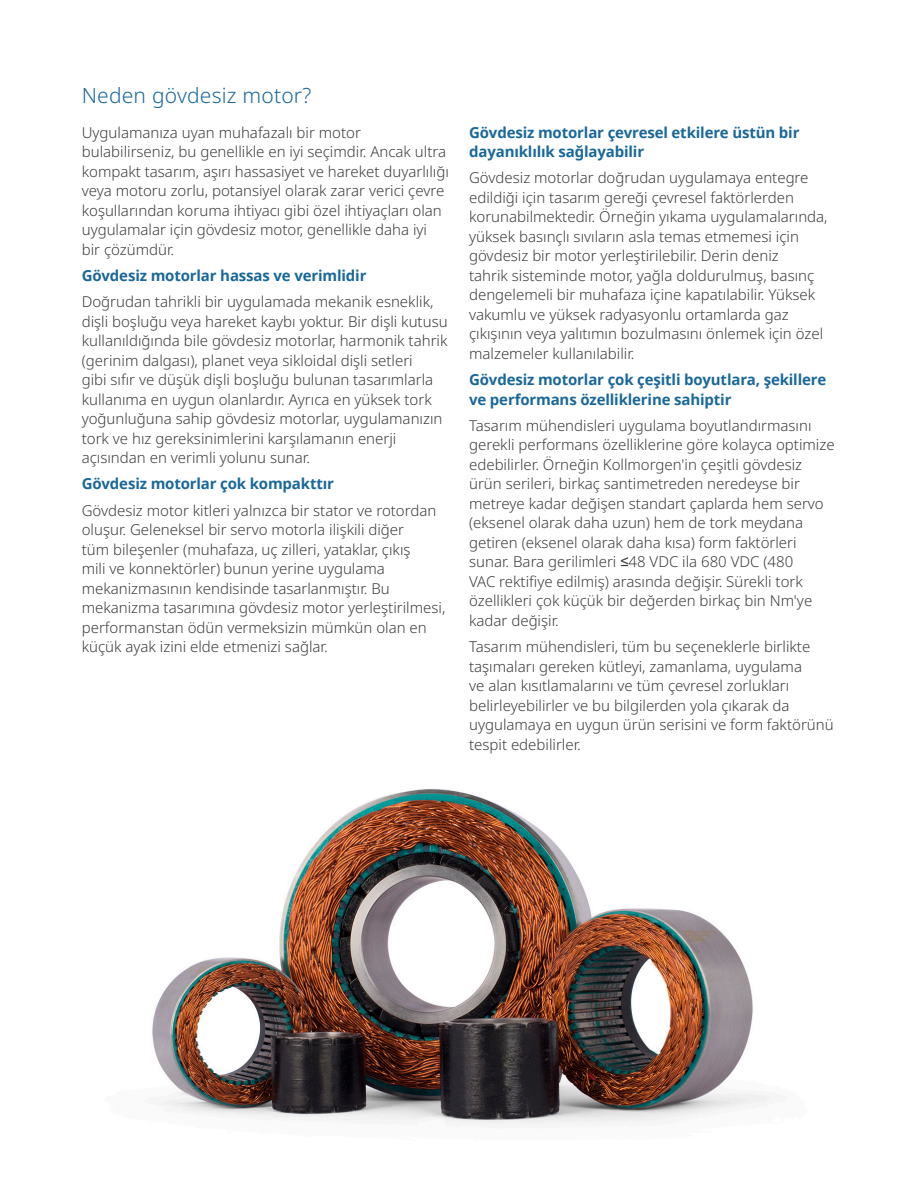
<style>
.page{position:relative;width:918px;height:1188px;background:#fff}
.page>*{position:absolute;margin:0;border:0;box-sizing:border-box;transform-origin:0 0}
.Title{font:300 21px "Noto Sans";letter-spacing:.01em;color:#1a6899}
.Body{font:300 15px/19.5px "Noto Sans";color:#3e3e3f}
.Body-2{font:700 15px/19.5px "Noto Sans";letter-spacing:-.01em;color:#1a6899}
.s1{font-family:"Arial";font-weight:400}
</style>
<div class="page">
<img style="left:152px;top:789px;width:619px;height:335px">
<p class="Title" style="left:82px;top:84px;width:231px">Neden gövdesiz motor?</p>
<p class="Body" style="left:82px;top:123px;width:369px">Uygulamanıza uyan muhafazalı bir motor bulabilirseniz, bu genellikle en iyi seçimdir. Ancak ultra kompakt tasarım, aşırı hassasiyet ve hareket duyarlılığı veya motoru zorlu, potansiyel olarak zarar verici çevre koşullarından koruma ihtiyacı gibi özel ihtiyaçları olan uygulamalar için gövdesiz motor, genellikle daha iyi bir çözümdür.</p>
<p class="Body-2" style="left:82px;top:266px;width:286px">Gövdesiz motorlar hassas ve verimlidir</p>
<p class="Body" style="left:82px;top:292px;width:367px">Doğrudan tahrikli bir uygulamada mekanik esneklik, dişli boşluğu veya hareket kaybı yoktur. Bir dişli kutusu kullanıldığında bile gövdesiz motorlar, harmonik tahrik (gerinim dalgası), planet veya sikloidal dişli setleri<br>gibi sıfır ve düşük dişli boşluğu bulunan tasarımlarla kullanıma en uygun olanlardır. Ayrıca en yüksek tork yoğunluğuna sahip gövdesiz motorlar, uygulamanızın tork ve hız gereksinimlerini karşılamanın enerji açısından en verimli yolunu sunar.</p>
<p class="Body-2" style="left:82px;top:474px;width:254px">Gövdesiz motorlar çok kompakttır</p>
<p class="Body" style="left:82px;top:501px;width:365px">Gövdesiz motor kitleri yalnızca bir stator ve rotordan oluşur. Geleneksel bir servo motorla ilişkili diğer<br>tüm bileşenler (muhafaza, uç zilleri, yataklar, çıkış<br>mili ve konnektörler) bunun yerine uygulama mekanizmasının kendisinde tasarlanmıştır. Bu mekanizma tasarımına gövdesiz motor yerleştirilmesi, performanstan ödün vermeksizin mümkün olan en küçük ayak izini elde etmenizi sağlar.</p>
<p class="Body-2" style="left:469px;top:123px;width:332px">Gövdesiz motorlar çevresel etkilere üstün bir dayanıklılık sağlayabilir</p>
<p class="Body" style="left:469px;top:168px;width:360px">Gövdesiz motorlar doğrudan uygulamaya entegre edildiği için tasarım gereği çevresel faktörlerden korunabilmektedir. Örneğin yıkama uygulamalarında, yüksek basınçlı sıvıların asla temas etmemesi için gövdesiz bir motor yerleştirilebilir. Derin deniz<br>tahrik sisteminde motor, yağla doldurulmuş, basınç dengelemeli bir muhafaza içine kapatılabilir. Yüksek vakumlu ve yüksek radyasyonlu ortamlarda gaz çıkışının veya yalıtımın bozulmasını önlemek için özel malzemeler kullanılabilir.</p>
<p class="Body-2" style="left:469px;top:370px;width:359px">Gövdesiz motorlar çok çeşitli boyutlara, şekillere ve performans özelliklerine sahiptir</p>
<p class="Body" style="left:469px;top:416px;width:367px">Tasarım mühendisleri uygulama boyutlandırmasını gerekli performans özelliklerine göre kolayca optimize edebilirler. Örneğin Kollmorgen'in çeşitli gövdesiz ürün serileri, birkaç santimetreden neredeyse bir metreye kadar değişen standart çaplarda hem servo (eksenel olarak daha uzun) hem de tork meydana getiren (eksenel olarak daha kısa) form faktörleri sunar. Bara gerilimleri <span class="s1">≤</span>48 VDC ila 680 VDC (480<br>VAC rektifiye edilmiş) arasında değişir. Sürekli tork özellikleri çok küçük bir değerden birkaç bin Nm'ye kadar değişir.</p>
<p class="Body" style="left:469px;top:637px;width:366px">Tasarım mühendisleri, tüm bu seçeneklerle birlikte taşımaları gereken kütleyi, zamanlama, uygulama<br>ve alan kısıtlamalarını ve tüm çevresel zorlukları belirleyebilirler ve bu bilgilerden yola çıkarak da uygulamaya en uygun ürün serisini ve form faktörünü tespit edebilirler.</p>
</div>
